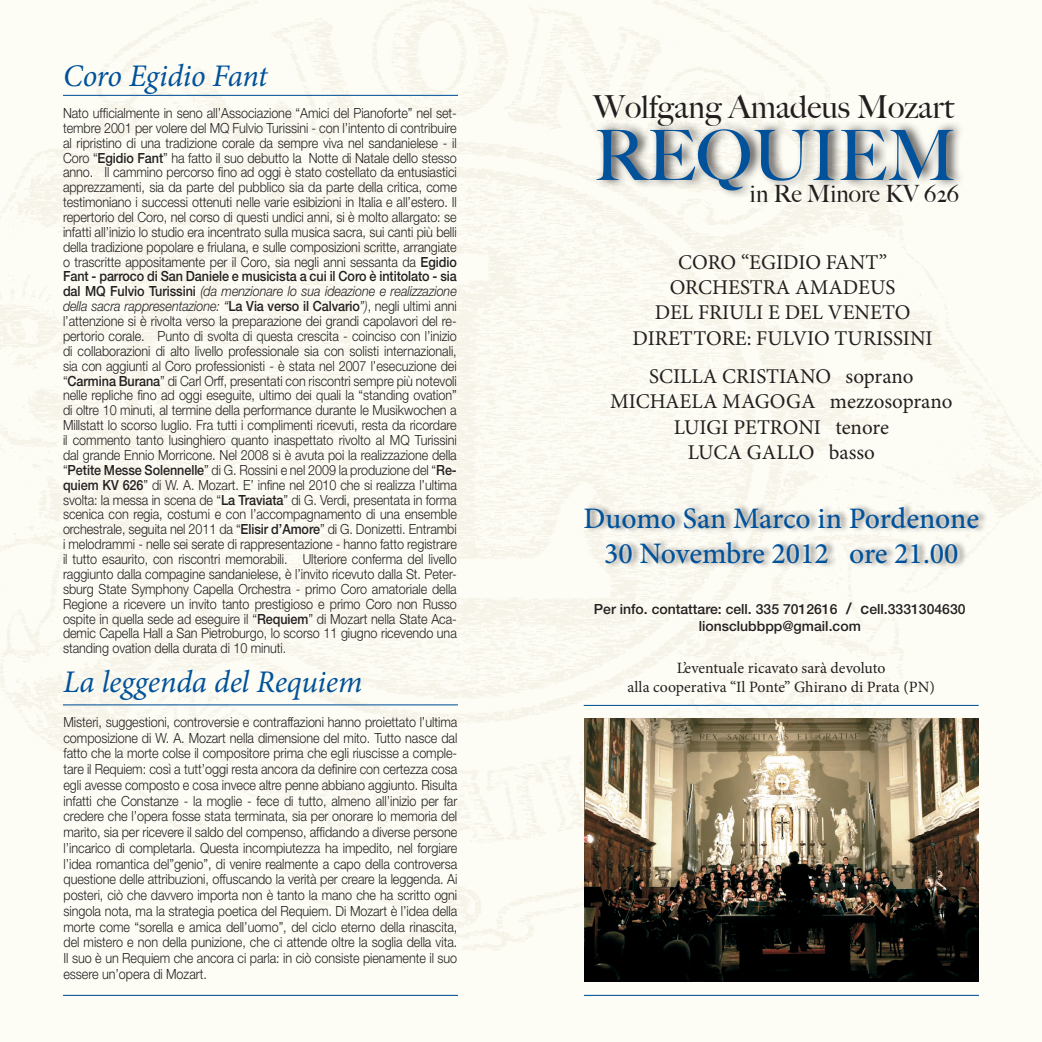
<style>
.page{position:relative;width:1042px;height:1042px;background:#fefdf5}
.page>*{position:absolute;margin:0;border:0;box-sizing:border-box;transform-origin:0 0}
.t1{font:500 69.48px "Big Caslon";color:#01529a}
.t2{font:500 31.68px "Big Caslon";color:#231f20}
.t3{font:italic 31.5px "Minion Pro";letter-spacing:-.005em;color:#01529a}
.t4{font:500 29.75px/35.7px "Minion Pro";letter-spacing:-.005em;color:#01529a;text-align:center}
.t5{font:500 23.8px "Big Caslon";color:#231f20}
.t6{font:21px/25.2px "Minion Pro";color:#231f20;text-align:center}
.t7{font:15.75px/18.9px "Minion Pro";color:#231f20;text-align:center}
.t8{font:300 14px/14.9px "Helvetica Neue";letter-spacing:-.005em;color:#231f20;text-align:justify;scale:.9 1}
.t9{font:500 14px/16.8px "Helvetica Neue";color:#231f20;text-align:center}
.s1{font-weight:500}
.s2{font-style:italic}
.s3{font-size:15.75px}
</style>
<div class="page">
<img style="left:0;top:0;width:1042px;height:950px">
<hr style="left:63px;top:95px;width:395px;height:1px;background:#01529a">
<hr style="left:63px;top:704px;width:395px;height:1px;background:#01529a">
<hr style="left:63px;top:995px;width:395px;height:1px;background:#01529a">
<hr style="left:584px;top:995px;width:395px;height:1px;background:#01529a">
<img style="left:584px;top:718px;width:395px;height:263px">
<div style="left:593px;top:120px;width:373px;height:79px;background:#231f20;opacity:.87"></div>
<div style="left:585px;top:501px;width:403px;height:68px;background:#231f20;opacity:.56"></div>
<hr style="left:584px;top:705px;width:394px;height:1px;background:#01529a">
<h3 class="t3" style="left:63px;top:54px;width:206px">Coro Egidio Fant</h3>
<p class="t8" style="left:63px;top:105px;width:439px">Nato ufficialmente in seno all’Associazione “Amici del Pianoforte” nel set&shy;tembre 2001 per volere del MQ Fulvio Turissini - con l’intento di contribuire al ripristino di una tradizione corale da sempre viva nel sandanielese - il Coro “<span class="s1">Egidio Fant</span>” ha fatto il suo debutto la Notte di Natale dello stesso anno. Il cammino percorso fino ad oggi è stato costellato da entusiastici apprezzamenti, sia da parte del pubblico sia da parte della critica, come testimoniano i successi ottenuti nelle varie esibizioni in Italia e all’estero. Il repertorio del Coro, nel corso di questi undici anni, si è molto allargato: se infatti all’inizio lo studio era incentrato sulla musica sacra, sui canti più belli della tradizione popolare e friulana, e sulle composizioni scritte, arrangiate o trascritte appositamente per il Coro, sia negli anni sessanta da <span class="s1">Egidio Fant - parroco di San Daniele e musicista a cui il Coro è intitolato - sia dal MQ Fulvio Turissini</span> <span class="s2">(da menzionare lo sua ideazione e realizzazione della sacra rappresentazione: “</span><span class="s1">La Via verso il Calvario</span><span class="s2">”)</span>, negli ultimi anni l’attenzione si è rivolta verso la preparazione dei grandi capolavori del re&shy;pertorio corale. Punto di svolta di questa crescita - coinciso con l’inizio di collaborazioni di alto livello professionale sia con solisti internazionali, sia con aggiunti al Coro professionisti - è stata nel 2007 l’esecuzione dei “<span class="s1">Carmina Burana</span>” di Carl Orff, presentati con riscontri sempre più notevoli nelle repliche fino ad oggi eseguite, ultimo dei quali la “standing ovation” di oltre 10 minuti, al termine della performance durante le Musikwochen a Millstatt lo scorso luglio. Fra tutti i complimenti ricevuti, resta da ricordare il commento tanto lusinghiero quanto inaspettato rivolto al MQ Turissini dal grande Ennio Morricone. Nel 2008 si è avuta poi la realizzazione della “<span class="s1">Petite Messe Solennelle</span>” di G. Rossini e nel 2009 la produzione del “<span class="s1">Re&shy;quiem KV 626</span>” di W. A. Mozart. E’ infine nel 2010 che si realizza l’ultima svolta: la messa in scena de “<span class="s1">La Traviata</span>” di G. Verdi, presentata in forma scenica con regia, costumi e con l’accompagnamento di una ensemble orchestrale, seguita nel 2011 da “<span class="s1">Elisir d’Amore</span>” di G. Donizetti. Entrambi i melodrammi - nelle sei serate di rappresentazione - hanno fatto registrare il tutto esaurito, con riscontri memorabili. Ulteriore conferma del livello raggiunto dalla compagine sandanielese, è l’invito ricevuto dalla St. Peter&shy;sburg State Symphony Capella Orchestra - primo Coro amatoriale della Regione a ricevere un invito tanto prestigioso e primo Coro non Russo ospite in quella sede ad eseguire il “<span class="s1">Requiem</span>” di Mozart nella State Aca&shy;demic Capella Hall a San Pietroburgo, lo scorso 11 giugno ricevendo una standing ovation della durata di 10 minuti.</p>
<h3 class="t3" style="left:63px;top:660px;width:301px">La leggenda del Requiem</h3>
<p class="t8" style="left:63px;top:713px;width:439px;line-height:15.8px">Misteri, suggestioni, controversie e contraffazioni hanno proiettato l’ultima composizione di W. A. Mozart nella dimensione del mito. Tutto nasce dal fatto che la morte colse il compositore prima che egli riuscisse a comple&shy;tare il Requiem: così a tutt’oggi resta ancora da definire con certezza cosa egli avesse composto e cosa invece altre penne abbiano aggiunto. Risulta infatti che Constanze - la moglie - fece di tutto, almeno all’inizio per far credere che l’opera fosse stata terminata, sia per onorare lo memoria del marito, sia per ricevere il saldo del compenso, affidando a diverse persone l’incarico di completarla. Questa incompiutezza ha impedito, nel forgiare l’idea romantica del”genio”, di venire realmente a capo della controversa questione delle attribuzioni, offuscando la verità per creare la leggenda. Ai posteri, ciò che davvero importa non è tanto la mano che ha scritto ogni singola nota, ma la strategia poetica del Requiem. Di Mozart è l’idea della morte come “sorella e amica dell’uomo”, del ciclo eterno della rinascita, del mistero e non della punizione, che ci attende oltre la soglia della vita.<br>Il suo è un Requiem che ancora ci parla: in ciò consiste pienamente il suo essere un’opera di Mozart.</p>
<h2 class="t2" style="left:593px;top:88px;width:362px">Wolfgang Amadeus Mozart</h2>
<h1 class="t1" style="left:593px;top:115px;width:364px">REQUIEM</h1>
<h3 class="t5" style="left:750px;top:180px;width:210px">in Re Minore KV 626</h3>
<h3 class="t6" style="left:632px;top:250px;width:302px">CORO “EGIDIO FANT”<br>ORCHESTRA AMADEUS<br>DEL FRIULI E DEL VENETO<br>DIRETTORE: FULVIO TURISSINI</h3>
<h3 class="t6" style="left:610px;top:364px;width:344px">SCILLA CRISTIANO soprano<br>MICHAELA MAGOGA mezzosoprano<br>LUIGI PETRONI tenore<br>LUCA GALLO basso</h3>
<h3 class="t4" style="left:583px;top:500px;width:397px">Duomo San Marco in Pordenone<br>30 Novembre 2012 ore 21.00</h3>
<p class="t9" style="left:594px;top:600px;width:373px">Per info. contattare: cell. 335 7012616 <span class="s3">/ c</span>ell.3331304630 lionsclubbpp@gmail.com</p>
<p class="t7" style="left:627px;top:659px;width:309px">L’eventuale ricavato sarà devoluto<br>alla cooperativa “Il Ponte” Ghirano di Prata (PN)</p>
</div>
